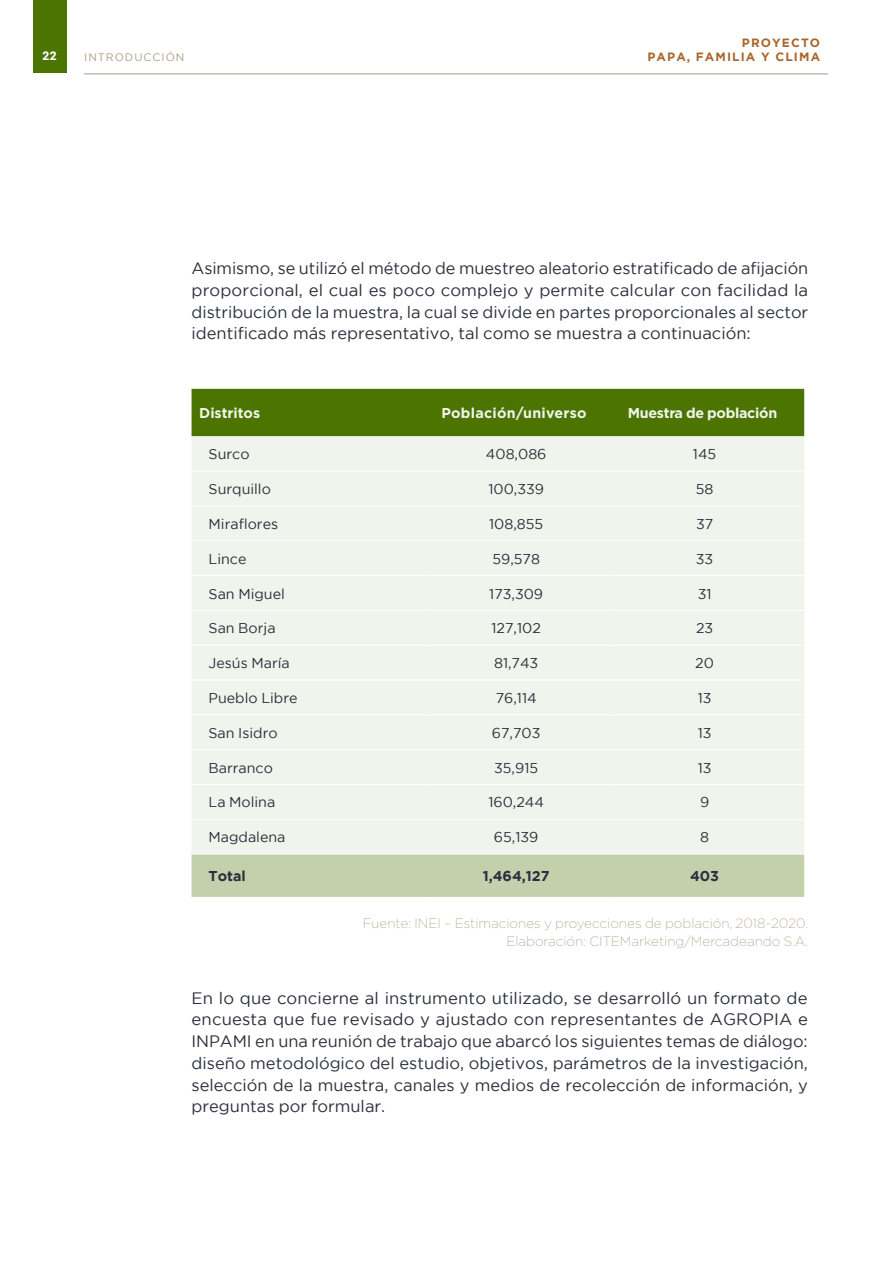
<style>
.page{position:relative;width:893px;height:1263px;background:#fff}
.page>*{position:absolute;margin:0;border:0;box-sizing:border-box;transform-origin:0 0}
.t1{font:16.5px/21.8px "Gotham";color:#2c2f3b;text-align:justify}
.t2{font:14.25px "Gotham";color:#2c2f3b}
.t3{font:700 14.25px "Gotham";letter-spacing:.02em;color:#f1f4ec}
.t4{font:700 14.25px "Gotham";letter-spacing:-.02em;color:#f1f4ec}
.t5{font:700 14.25px "Gotham";color:#2c2f3b}
.t6{font:700 14.25px "Gotham";color:#f1f4ec}
.t7{font:200 13.5px/18px "Gotham";color:#ab9b85;text-align:right}
.t8{font:700 12px/13.5px "Gotham";letter-spacing:.095em;color:#aa662b;text-align:right}
.t9{font:900 12px "Roboto";color:#fff}
.t10{font:10.8px "Gotham";letter-spacing:.095em;color:#ab9b85}
</style>
<div class="page">
<div style="left:192px;top:389px;width:612px;height:47px;background:#4b7500"></div>
<div style="left:192px;top:436px;width:612px;height:418px;background:#f1f4ec"></div>
<div style="left:192px;top:855px;width:612px;height:42px;background:#c3d0ac"></div>
<hr style="left:192px;top:471px;width:235px;height:1px;background:#fff">
<hr style="left:427px;top:471px;width:187px;height:1px;background:#fff">
<hr style="left:614px;top:471px;width:190px;height:1px;background:#fff">
<hr style="left:192px;top:506px;width:235px;height:1px;background:#fff">
<hr style="left:427px;top:506px;width:187px;height:1px;background:#fff">
<hr style="left:614px;top:506px;width:190px;height:1px;background:#fff">
<hr style="left:192px;top:540px;width:235px;height:1px;background:#fff">
<hr style="left:427px;top:540px;width:187px;height:1px;background:#fff">
<hr style="left:614px;top:540px;width:190px;height:1px;background:#fff">
<hr style="left:192px;top:575px;width:235px;height:1px;background:#fff">
<hr style="left:427px;top:575px;width:187px;height:1px;background:#fff">
<hr style="left:614px;top:575px;width:190px;height:1px;background:#fff">
<hr style="left:192px;top:610px;width:235px;height:1px;background:#fff">
<hr style="left:427px;top:610px;width:187px;height:1px;background:#fff">
<hr style="left:614px;top:610px;width:190px;height:1px;background:#fff">
<hr style="left:192px;top:645px;width:235px;height:1px;background:#fff">
<hr style="left:427px;top:645px;width:187px;height:1px;background:#fff">
<hr style="left:614px;top:645px;width:190px;height:1px;background:#fff">
<hr style="left:192px;top:680px;width:235px;height:1px;background:#fff">
<hr style="left:427px;top:680px;width:187px;height:1px;background:#fff">
<hr style="left:614px;top:680px;width:190px;height:1px;background:#fff">
<hr style="left:192px;top:714px;width:235px;height:1px;background:#fff">
<hr style="left:427px;top:714px;width:187px;height:1px;background:#fff">
<hr style="left:614px;top:714px;width:190px;height:1px;background:#fff">
<hr style="left:192px;top:749px;width:235px;height:1px;background:#fff">
<hr style="left:427px;top:749px;width:187px;height:1px;background:#fff">
<hr style="left:614px;top:749px;width:190px;height:1px;background:#fff">
<hr style="left:192px;top:784px;width:235px;height:1px;background:#fff">
<hr style="left:427px;top:784px;width:187px;height:1px;background:#fff">
<hr style="left:614px;top:784px;width:190px;height:1px;background:#fff">
<hr style="left:192px;top:819px;width:235px;height:1px;background:#fff">
<hr style="left:427px;top:819px;width:187px;height:1px;background:#fff">
<hr style="left:614px;top:819px;width:190px;height:1px;background:#fff">
<div style="left:33px;top:0;width:34px;height:73px;background:#4b7500"></div>
<hr style="left:84px;top:74px;width:744px;height:1px;background:#ab9b85">
<p class="t9" style="left:42px;top:47px;width:16px">22</p>
<p class="t10" style="left:84px;top:51px;width:102px">INTRODUCCIÓN</p>
<p class="t8" style="left:647px;top:36px;width:174px">PROYECTO<br>PAPA, FAMILIA Y CLIMA</p>
<p class="t1" style="left:192px;top:257px;width:618px">Asimismo, se utilizó el método de muestreo aleatorio estratificado de afijación proporcional, el cual es poco complejo y permite calcular con facilidad la distribución de la muestra, la cual se divide en partes proporcionales al sector identificado más representativo, tal como se muestra a continuación:</p>
<p class="t6" style="left:199px;top:404px;width:62px">Distritos</p>
<p class="t3" style="left:441px;top:404px;width:147px">Población/universo</p>
<p class="t4" style="left:628px;top:404px;width:151px">Muestra de población</p>
<p class="t2" style="left:209px;top:446px;width:43px">Surco</p>
<p class="t2" style="left:486px;top:446px;width:62px">408,086</p>
<p class="t2" style="left:693px;top:446px;width:25px">145</p>
<p class="t2" style="left:209px;top:481px;width:64px">Surquillo</p>
<p class="t2" style="left:488px;top:481px;width:57px">100,339</p>
<p class="t2" style="left:696px;top:481px;width:19px">58</p>
<p class="t2" style="left:209px;top:516px;width:71px">Miraflores</p>
<p class="t2" style="left:489px;top:516px;width:56px">108,855</p>
<p class="t2" style="left:696px;top:516px;width:19px">37</p>
<p class="t2" style="left:209px;top:551px;width:39px">Lince</p>
<p class="t2" style="left:492px;top:551px;width:49px">59,578</p>
<p class="t2" style="left:696px;top:551px;width:19px">33</p>
<p class="t2" style="left:209px;top:586px;width:78px">San Miguel</p>
<p class="t2" style="left:489px;top:586px;width:55px">173,309</p>
<p class="t2" style="left:698px;top:586px;width:15px">31</p>
<p class="t2" style="left:209px;top:620px;width:69px">San Borja</p>
<p class="t2" style="left:491px;top:620px;width:51px">127,102</p>
<p class="t2" style="left:696px;top:620px;width:19px">23</p>
<p class="t2" style="left:209px;top:655px;width:83px">Jesús María</p>
<p class="t2" style="left:494px;top:655px;width:46px">81,743</p>
<p class="t2" style="left:695px;top:655px;width:20px">20</p>
<p class="t2" style="left:209px;top:690px;width:91px">Pueblo Libre</p>
<p class="t2" style="left:496px;top:690px;width:42px">76,114</p>
<p class="t2" style="left:698px;top:690px;width:15px">13</p>
<p class="t2" style="left:209px;top:725px;width:71px">San Isidro</p>
<p class="t2" style="left:492px;top:725px;width:50px">67,703</p>
<p class="t2" style="left:698px;top:725px;width:15px">13</p>
<p class="t2" style="left:209px;top:760px;width:66px">Barranco</p>
<p class="t2" style="left:494px;top:760px;width:45px">35,915</p>
<p class="t2" style="left:698px;top:760px;width:15px">13</p>
<p class="t2" style="left:208px;top:794px;width:68px">La Molina</p>
<p class="t2" style="left:488px;top:794px;width:57px">160,244</p>
<p class="t2" style="left:700px;top:794px;width:11px">9</p>
<p class="t2" style="left:208px;top:829px;width:79px">Magdalena</p>
<p class="t2" style="left:494px;top:829px;width:46px">65,139</p>
<p class="t2" style="left:700px;top:829px;width:10px">8</p>
<p class="t5" style="left:208px;top:868px;width:39px">Total</p>
<p class="t5" style="left:483px;top:868px;width:68px">1,464,127</p>
<p class="t5" style="left:690px;top:868px;width:31px">403</p>
<p class="t7" style="left:363px;top:914px;width:447px">Fuente: INEI – Estimaciones y proyecciones de población, 2018-2020.<br>Elaboración: CITEMarketing/Mercadeando S.A.</p>
<p class="t1" style="left:192px;top:986px;width:618px">En lo que concierne al instrumento utilizado, se desarrolló un formato de encuesta que fue revisado y ajustado con representantes de AGROPIA e INPAMI en una reunión de trabajo que abarcó los siguientes temas de diálogo: diseño metodológico del estudio, objetivos, parámetros de la investigación, selección de la muestra, canales y medios de recolección de información, y preguntas por formular.</p>
</div>
